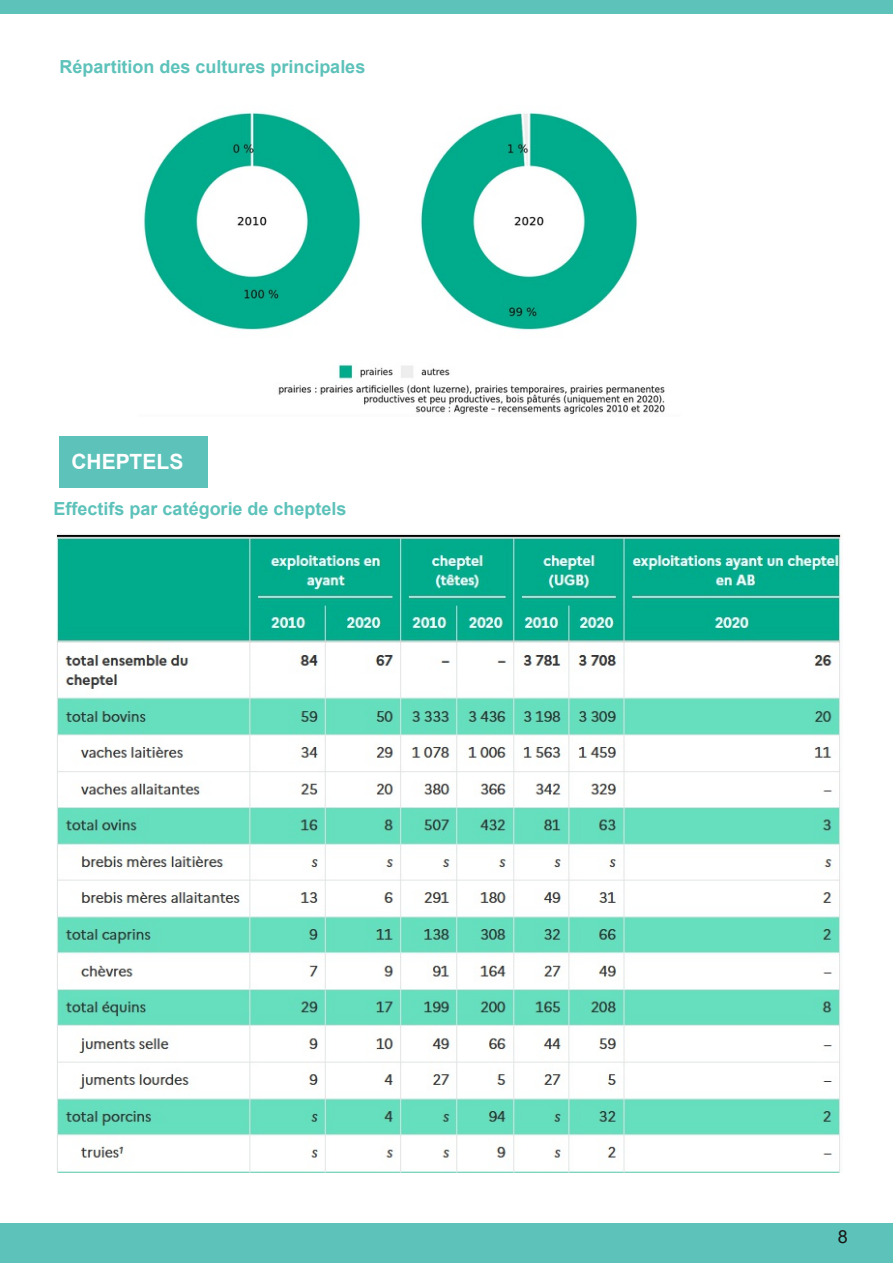
<style>
.page{position:relative;width:893px;height:1263px;background:#fff}
.page>*{position:absolute;margin:0;border:0;box-sizing:border-box;transform-origin:0 0}
.t1{font:700 21px "Arial";color:#fff}
.t2{font:700 18px "Arial";color:#5dc2ba}
.t3{font:18px "Arial";color:#171513}
</style>
<div class="page">
<div style="left:1px;top:0;width:892px;height:14px;background:#5dc2ba"></div>
<div style="left:0;top:1223px;width:893px;height:40px;background:#5dc2ba"></div>
<img style="left:143px;top:112px;width:522px;height:302px">
<div style="left:60px;top:437px;width:148px;height:51px;background:#5dc2ba"></div>
<img style="left:56px;top:534px;width:787px;height:638px">
<p class="t2" style="left:60px;top:56px;width:307px">Répartition des cultures principales</p>
<p class="t1" style="left:71px;top:450px;width:113px">CHEPTELS</p>
<p class="t2" style="left:54px;top:499px;width:295px">Effectifs par catégorie de cheptels</p>
<p class="t3" style="left:838px;top:1227px;width:12px">8</p>
</div>
